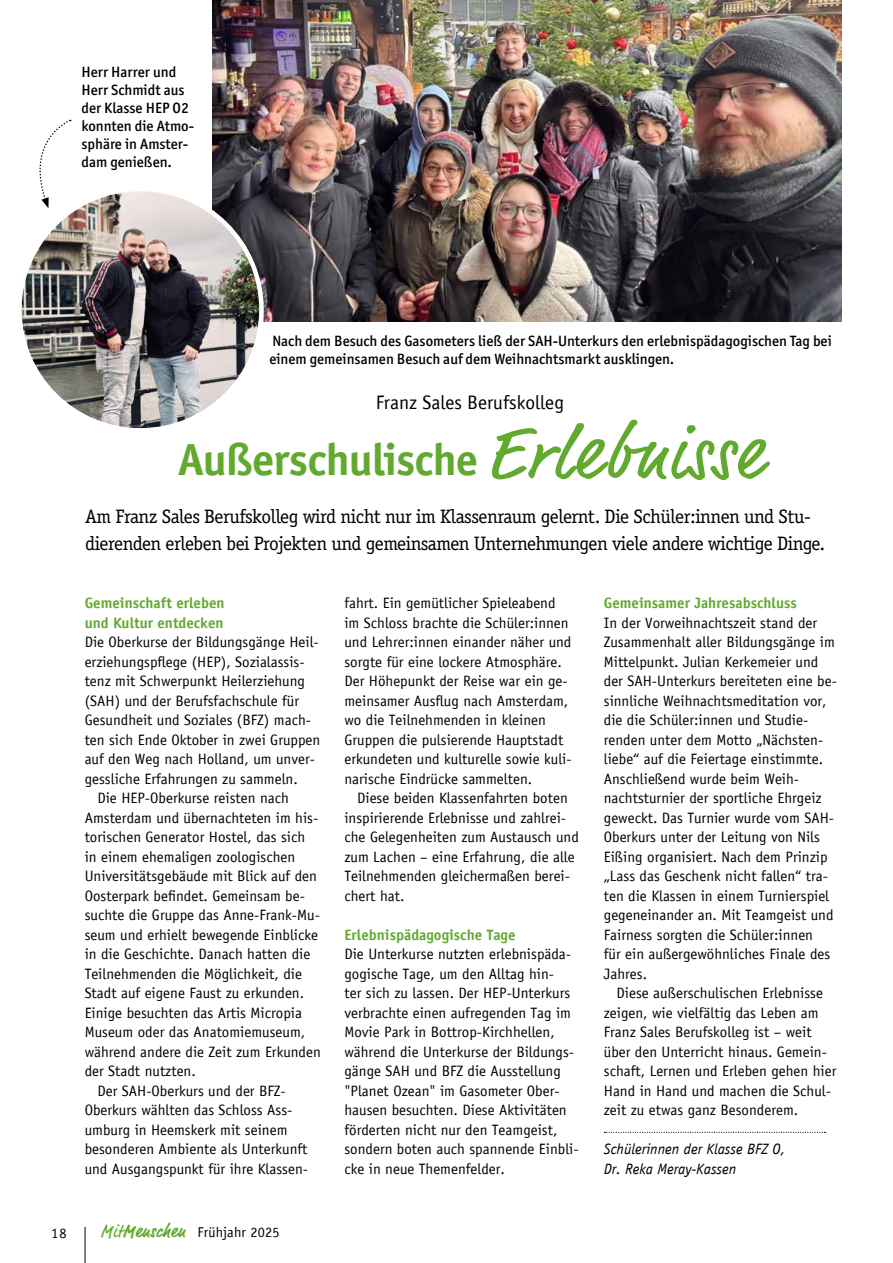
<style>
.page{position:relative;width:893px;height:1263px;background:#fff}
.page>*{position:absolute;margin:0;border:0;box-sizing:border-box;transform-origin:0 0}
.t1{font:700 45px "Officina Sans ITC Pro";letter-spacing:-.015em;color:#61a92f}
.t2{font:19.5px/27px "Officina Serif";letter-spacing:-.025em;color:#000}
.t3{font:19.5px "Officina Sans";color:#000}
.t4{font:15px/19.5px "Officina Sans";color:#000}
.t5{font:500 15px/18px "Officina Sans ITC Pro";color:#000}
.t6{font:700 15px/19.5px "Officina Sans";color:#61a92f}
.t7{font:italic 15px/19.5px "Officina Sans";color:#000}
.t8{font:14.25px "Officina Sans";letter-spacing:.01em;color:#000}
.s1{font-family:"Market Pro";font-weight:400;font-size:75px}
.s2{font-family:"Market Pro";font-size:18px;color:#61a92f}
.s3{font-family:"Market Pro";font-weight:700;font-size:18px;color:#61a92f}
</style>
<div class="page">
<svg style="left:604px;top:1132px;width:221px;height:1px"></svg>
<img style="left:213px;top:0;width:629px;height:321px">
<img style="left:19px;top:189px;width:242px;height:241px;border-radius:121px">
<svg style="left:39px;top:120px;width:32px;height:88px"></svg>
<hr style="left:85px;top:1227px;width:1px;height:36px;background:#000">
<p class="t5" style="left:81px;top:63px;width:114px">Herr Harrer und<br>Herr Schmidt aus der Klasse HEP O2 konnten die Atmo&shy;sphäre in Amster&shy;dam genießen.</p>
<p class="t5" style="left:269px;top:332px;width:564px">Nach dem Besuch des Gasometers ließ der SAH-Unterkurs den erlebnispädagogischen Tag bei einem gemeinsamen Besuch auf dem Weihnachtsmarkt ausklingen.</p>
<h2 class="t3" style="left:376px;top:394px;width:190px">Franz Sales Berufskolleg</h2>
<h1 class="t1" style="left:178px;top:432px;width:584px">Außerschulische <span class="s1">Erlebnisse</span></h1>
<h2 class="t2" style="left:85px;top:503px;width:742px">Am Franz Sales Berufskolleg wird nicht nur im Klassenraum gelernt. Die Schüler:innen und Stu&shy;dierenden erleben bei Projekten und gemeinsamen Unternehmungen viele andere wichtige Dinge.</h2>
<p class="t6" style="left:85px;top:594px;width:141px">Gemeinschaft erleben und Kultur entdecken</p>
<p class="t4" style="left:85px;top:634px;width:236px">Die Oberkurse der Bildungsgänge Heil-</p>
<p class="t4" style="left:85px;top:653px;width:222px">erziehungspflege (HEP), Sozialassis-</p>
<p class="t4" style="left:85px;top:673px;width:222px">tenz mit Schwerpunkt Heilerziehung</p>
<p class="t4" style="left:85px;top:692px;width:216px">(SAH) und der Berufsfachschule für</p>
<p class="t4" style="left:85px;top:712px;width:228px">Gesundheit und Soziales (BFZ) mach-</p>
<p class="t4" style="left:85px;top:731px;width:237px">ten sich Ende Oktober in zwei Gruppen</p>
<p class="t4" style="left:85px;top:751px;width:232px">auf den Weg nach Holland, um unver-</p>
<p class="t4" style="left:85px;top:770px;width:215px">gessliche Erfahrungen zu sammeln.</p>
<p class="t4" style="left:97px;top:790px;width:193px">Die HEP-Oberkurse reisten nach</p>
<p class="t4" style="left:85px;top:809px;width:235px">Amsterdam und übernachteten im his-</p>
<p class="t4" style="left:85px;top:829px;width:222px">torischen Generator Hostel, das sich</p>
<p class="t4" style="left:85px;top:848px;width:212px">in einem ehemaligen zoologischen</p>
<p class="t4" style="left:85px;top:868px;width:234px">Universitätsgebäude mit Blick auf den</p>
<p class="t4" style="left:85px;top:887px;width:222px">Oosterpark befindet. Gemeinsam be-</p>
<p class="t4" style="left:85px;top:907px;width:237px">suchte die Gruppe das Anne-Frank-Mu-</p>
<p class="t4" style="left:85px;top:926px;width:235px">seum und erhielt bewegende Einblicke</p>
<p class="t4" style="left:85px;top:946px;width:227px">in die Geschichte. Danach hatten die</p>
<p class="t4" style="left:85px;top:965px;width:219px">Teilnehmenden die Möglichkeit, die</p>
<p class="t4" style="left:85px;top:985px;width:221px">Stadt auf eigene Faust zu erkunden.</p>
<p class="t4" style="left:85px;top:1004px;width:219px">Einige besuchten das Artis Micropia</p>
<p class="t4" style="left:85px;top:1024px;width:222px">Museum oder das Anatomiemuseum,</p>
<p class="t4" style="left:85px;top:1043px;width:238px">während andere die Zeit zum Erkunden</p>
<p class="t4" style="left:85px;top:1063px;width:113px">der Stadt nutzten.</p>
<p class="t4" style="left:97px;top:1082px;width:190px">Der SAH-Oberkurs und der BFZ-</p>
<p class="t4" style="left:85px;top:1102px;width:209px">Oberkurs wählten das Schloss Ass-</p>
<p class="t4" style="left:85px;top:1121px;width:204px">umburg in Heemskerk mit seinem</p>
<p class="t4" style="left:85px;top:1141px;width:224px">besonderen Ambiente als Unterkunft</p>
<p class="t4" style="left:85px;top:1160px;width:225px">und Ausgangspunkt für ihre Klassen-</p>
<p class="t8" style="left:51px;top:1227px;width:17px">18</p>
<p class="t8" style="left:101px;top:1227px;width:180px"><span class="s2">Mit</span><span class="s3">Menschen</span> Frühjahr 2025</p>
<p class="t4" style="left:344px;top:595px;width:229px">fahrt. Ein gemütlicher Spieleabend im Schloss brachte die Schüler:innen und Lehrer:innen einander näher und sorgte für eine lockere Atmosphäre.<br>Der Höhepunkt der Reise war ein ge&shy;meinsamer Ausflug nach Amsterdam, wo die Teilnehmenden in kleinen Gruppen die pulsierende Hauptstadt erkundeten und kulturelle sowie kuli&shy;narische Eindrücke sammelten.</p>
<p class="t4" style="left:344px;top:790px;width:236px;text-indent:13px">Diese beiden Klassenfahrten boten inspirierende Erlebnisse und zahlrei&shy;che Gelegenheiten zum Austausch und zum Lachen – eine Erfahrung, die alle<br>Teilnehmenden gleichermaßen berei&shy;chert hat.</p>
<p class="t6" style="left:344px;top:926px;width:173px">Erlebnispädagogische Tage</p>
<p class="t4" style="left:344px;top:946px;width:236px">Die Unterkurse nutzten erlebnispäda&shy;gogische Tage, um den Alltag hin-<br>ter sich zu lassen. Der HEP-Unterkurs verbrachte einen aufregenden Tag im Movie Park in Bottrop-Kirchhellen, während die Unterkurse der Bildungs&shy;gänge SAH und BFZ die Ausstellung "Planet Ozean" im Gasometer Ober&shy;hausen besuchten. Diese Aktivitäten förderten nicht nur den Teamgeist, sondern boten auch spannende Einbli&shy;cke in neue Themenfelder.</p>
<p class="t6" style="left:604px;top:594px;width:195px">Gemeinsamer Jahresabschluss</p>
<p class="t4" style="left:604px;top:614px;width:235px">In der Vorweihnachtszeit stand der Zusammenhalt aller Bildungsgänge im Mittelpunkt. Julian Kerkemeier und der SAH-Unterkurs bereiteten eine be&shy;sinnliche Weihnachtsmeditation vor, die die Schüler:innen und Studie&shy;renden unter dem Motto „Nächsten&shy;liebe“ auf die Feiertage einstimmte.<br>Anschließend wurde beim Weih&shy;nachtsturnier der sportliche Ehrgeiz geweckt. Das Turnier wurde vom SAH-Oberkurs unter der Leitung von Nils Eißing organisiert. Nach dem Prinzip „Lass das Geschenk nicht fallen“ tra&shy;ten die Klassen in einem Turnierspiel gegeneinander an. Mit Teamgeist und Fairness sorgten die Schüler:innen<br>für ein außergewöhnliches Finale des Jahres.</p>
<p class="t4" style="left:604px;top:985px;width:234px;text-indent:13px">Diese außerschulischen Erlebnisse zeigen, wie vielfältig das Leben am Franz Sales Berufskolleg ist – weit über den Unterricht hinaus. Gemein&shy;schaft, Lernen und Erleben gehen hier Hand in Hand und machen die Schul&shy;zeit zu etwas ganz Besonderem.</p>
<p class="t7" style="left:604px;top:1141px;width:183px">Schülerinnen der Klasse BFZ O,<br>Dr. Reka Meray-Kassen</p>
</div>
